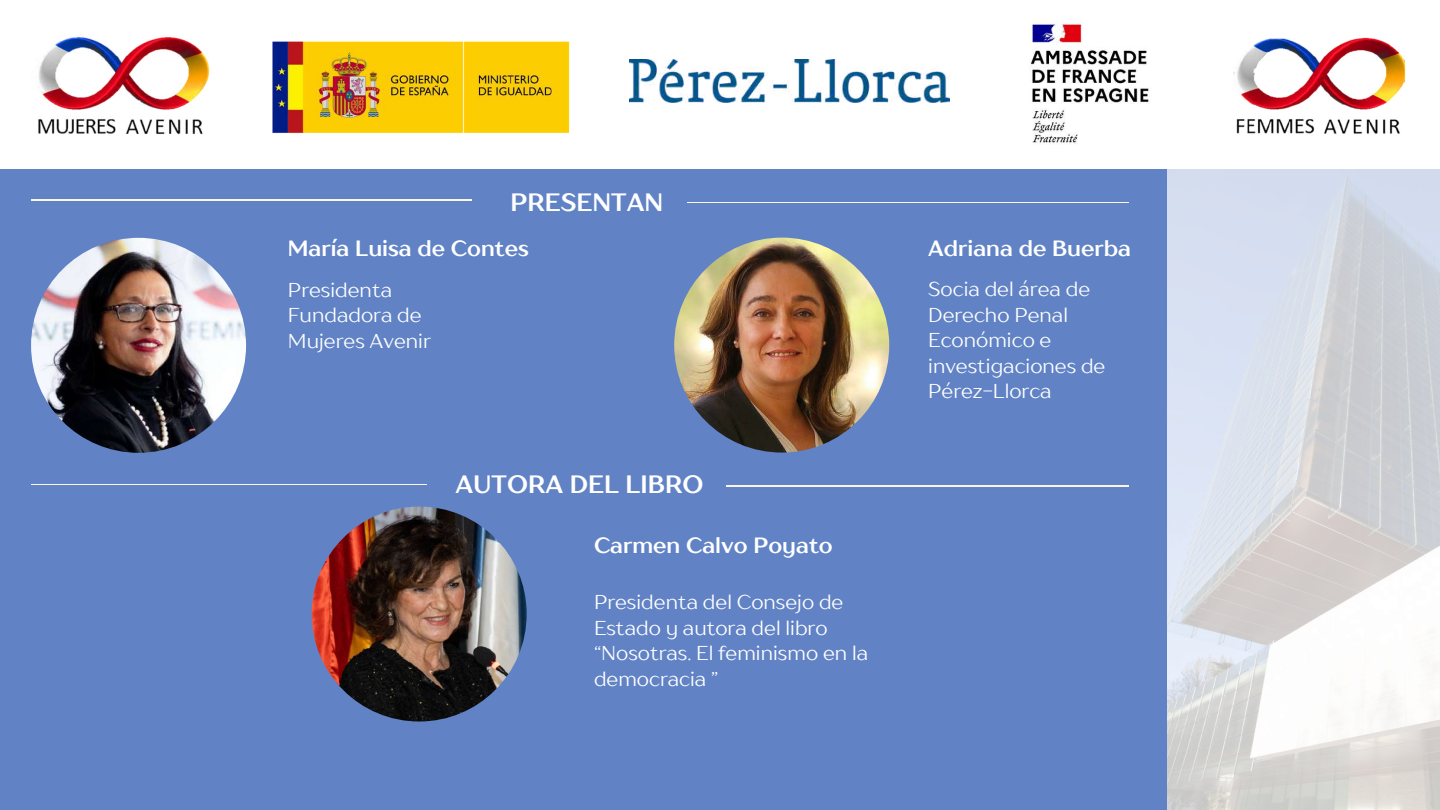
<style>
.page{position:relative;width:1440px;height:810px;background:#fff}
.page>*{position:absolute;margin:0;border:0;box-sizing:border-box;transform-origin:0 0}
.t1{font:700 25px "TT Drugs";color:#fff}
.t2{font:700 22px "TT Drugs";color:#fff}
.t3{font:20px/25.5px "TT Drugs";color:#fff}
</style>
<div class="page">
<img style="left:1166px;top:169px;width:274px;height:641px">
<div style="left:0;top:169px;width:1166px;height:641px;background:#6183c5"></div>
<img style="left:629px;top:59px;width:321px;height:44px">
<img style="left:1030px;top:18px;width:119px;height:126px">
<img style="left:38px;top:36px;width:172px;height:98px">
<img style="left:272px;top:41px;width:298px;height:92px">
<img style="left:1233px;top:37px;width:173px;height:97px">
<svg style="left:688px;top:202px;width:440px;height:1px"></svg>
<img style="left:312px;top:507px;width:215px;height:215px;border-radius:50%">
<img style="left:31px;top:238px;width:215px;height:215px;border-radius:50%">
<img style="left:674px;top:238px;width:215px;height:215px;border-radius:50%">
<svg style="left:727px;top:486px;width:401px;height:1px"></svg>
<svg style="left:31px;top:484px;width:396px;height:1px"></svg>
<svg style="left:31px;top:200px;width:441px;height:1px"></svg>
<p class="t1" style="left:510px;top:187px;width:154px">PRESENTAN</p>
<p class="t2" style="left:288px;top:235px;width:242px">María Luisa de Contes</p>
<p class="t3" style="left:288px;top:277px;width:144px">Presidenta<br>Fundadora de<br>Mujeres Avenir</p>
<p class="t1" style="left:455px;top:469px;width:250px">AUTORA DEL LIBRO</p>
<p class="t2" style="left:594px;top:531px;width:240px">Carmen Calvo Poyato</p>
<p class="t3" style="left:594px;top:589px;width:276px">Presidenta del Consejo de<br>Estado y autora del libro “Nosotras. El feminismo en la democracia ”</p>
<p class="t2" style="left:928px;top:234px;width:204px">Adriana de Buerba</p>
<p class="t3" style="left:928px;top:276px;width:179px">Socia del área de<br>Derecho Penal<br>Económico e investigaciones de<br>Pérez-Llorca</p>
</div>
